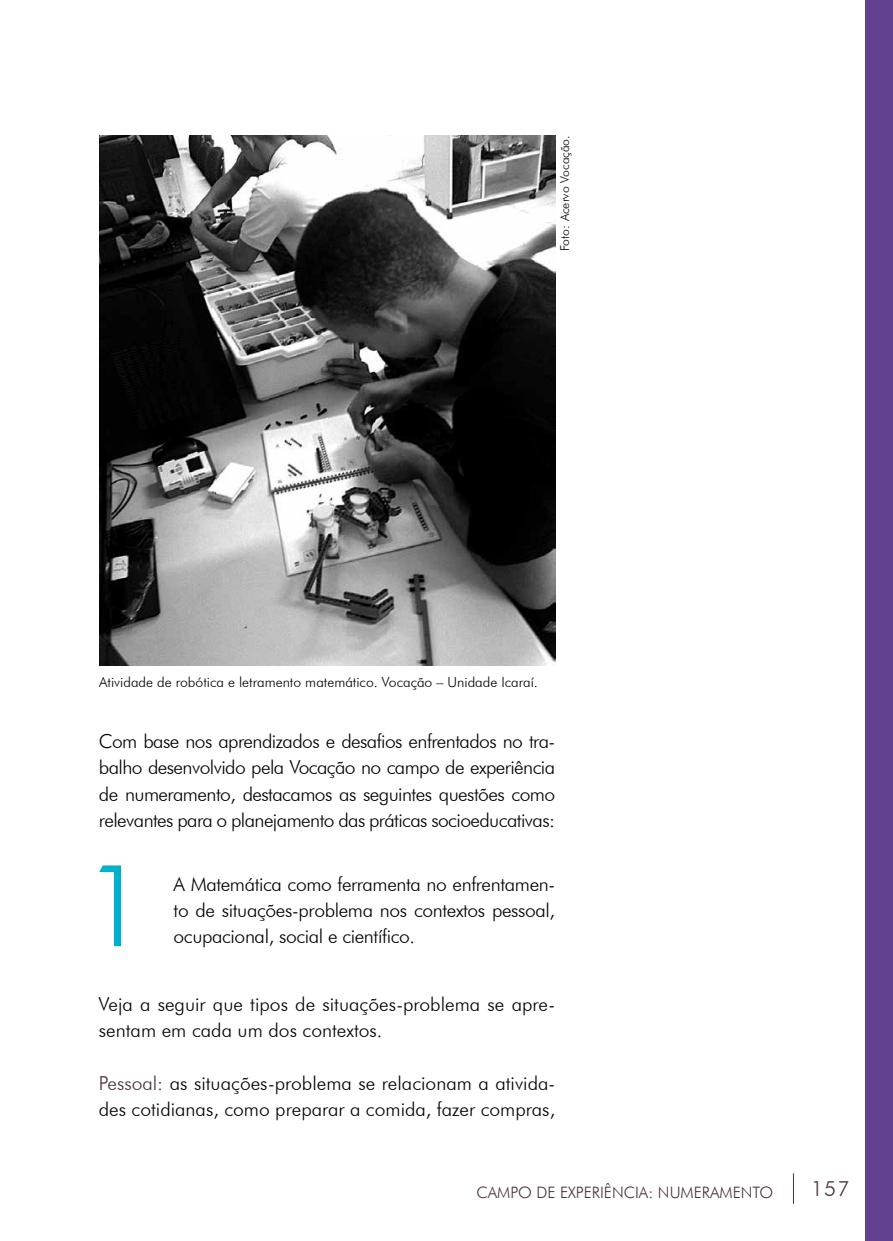
<style>
.page{position:relative;width:893px;height:1241px;background:#fff}
.page>*{position:absolute;margin:0;border:0;box-sizing:border-box;transform-origin:0 0}
.t1{font:300 113.92px "Futura BT";color:#00b1cd}
.t2{font:300 21px "Futura BT";color:#493235}
.t3{font:300 19.25px/26.2px "Futura BT";letter-spacing:-.02em;color:#000;text-align:justify}
.t4{font:300 19.25px/26.2px "Futura BT";color:#000}
.t5{font:300 15.75px "Futura BT";color:#493235}
.t6{font:300 14px "Futura BT";color:#000}
.t7{font:300 12.25px "Futura BT";color:#000}
.s1{color:#493235}
</style>
<div class="page">
<div style="left:865px;top:0;width:28px;height:1240px;background:#614190"></div>
<hr style="left:793px;top:1173px;width:1px;height:30px;background:#493235">
<img style="left:99px;top:135px;width:456px;height:530px">
<p class="t7" style="left:557px;top:251px;width:117px;rotate:-90deg">Foto: Acervo Vocação.</p>
<p class="t6" style="left:99px;top:673px;width:440px">Atividade de robótica e letramento matemático. Vocação – Unidade Icaraí.</p>
<p class="t3" style="left:99px;top:727px;width:458px">Com base nos aprendizados e desafios enfrentados no tra&shy;balho desenvolvido pela Vocação no campo de experiência de numeramento, destacamos as seguintes questões como relevantes para o planejamento das práticas socioeducativas:</p>
<h1 class="t1" style="left:84px;top:836px;width:67px">1</h1>
<p class="t3" style="left:174px;top:870px;width:383px">A Matemática como ferramenta no enfrentamen&shy;to de situações-problema nos contextos pessoal,</p>
<p class="t3" style="left:174px;top:923px;width:243px">ocupacional, social e científico.</p>
<p class="t4" style="left:99px;top:990px;width:458px">Veja a seguir que tipos de situações-problema se apre&shy;sentam em cada um dos contextos.</p>
<p class="t4" style="left:99px;top:1069px;width:458px"><span class="s1">Pessoal:</span> as situações-problema se relacionam a ativida&shy;des cotidianas, como preparar a comida, fazer compras,</p>
<p class="t5" style="left:476px;top:1182px;width:298px">CAMPO DE EXPERIÊNCIA: NUMERAMENTO</p>
<p class="t2" style="left:811px;top:1175px;width:40px">157</p>
</div>
